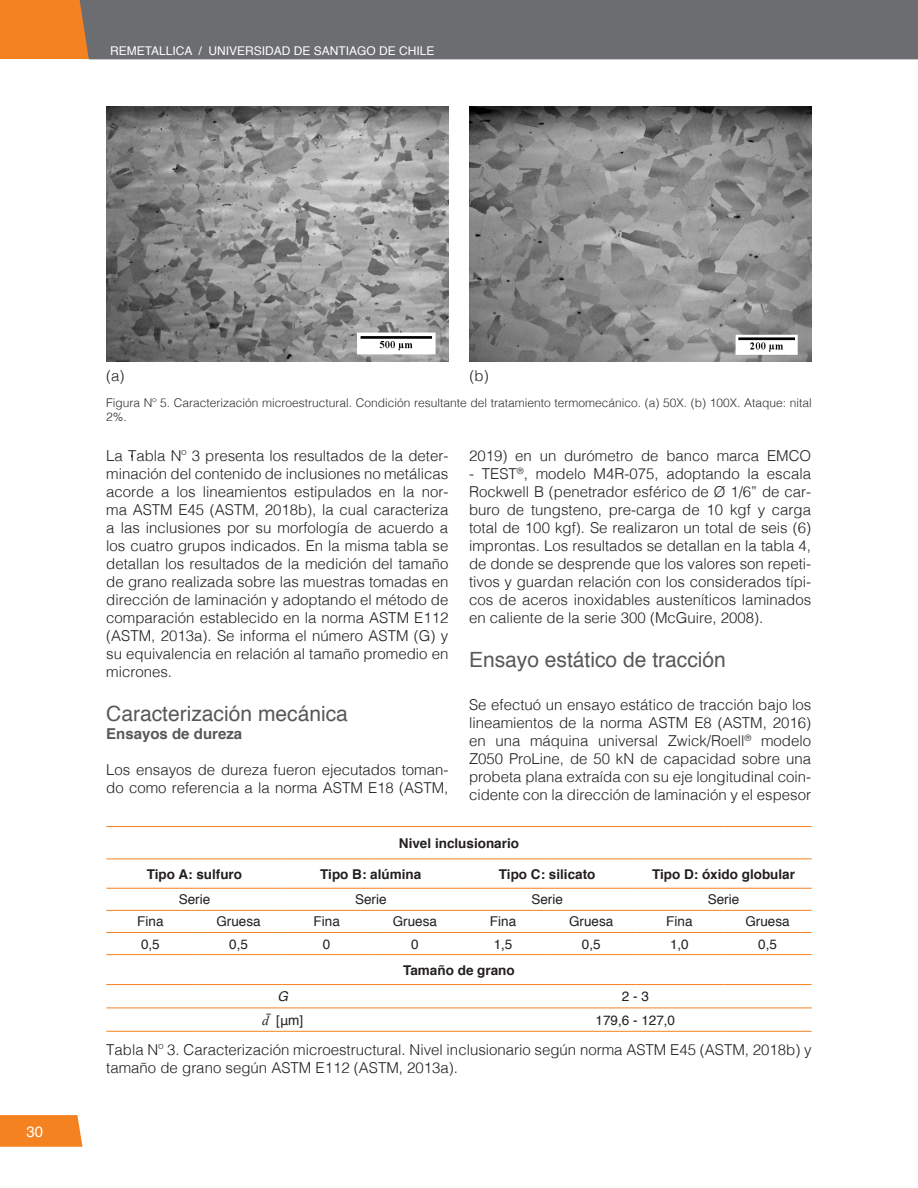
<style>
.page{position:relative;width:918px;height:1188px;background:#fff}
.page>*{position:absolute;margin:0;border:0;box-sizing:border-box;transform-origin:0 0}
.Subtitulo_Articulo{font:21px "Helvetica";color:#57585a}
.Contenidos{font:300 15px/18px "Helvetica";color:#231f20;text-align:justify}
.Contenidos-2{font:700 15px "Helvetica";color:#57585a}
.t1{font:15px "Helvetica";color:#fff}
.Titulos{font:13.5px "Helvetica";color:#231f20}
.Titulos-2{font:700 13.5px "Helvetica";color:#231f20}
.Titulos-3{font:italic 13.5px "Helvetica";color:#231f20}
.Pie_de_foto{font:300 12px/14.4px "Helvetica";color:#312f30}
.t2{font:12px "Helvetica";color:#fff}
.s1{font-family:"Times New Roman";font-style:italic}
</style>
<div class="page">
<div style="left:0;top:0;width:89px;height:59px;background:#f58220"></div>
<div style="left:79px;top:0;width:839px;height:59px;background:#6c6d70"></div>
<svg style="left:0;top:1115px;width:82px;height:32px;background:#f58627"></svg>
<hr style="left:106px;top:826px;width:88px;height:1px;background:#f58220">
<hr style="left:194px;top:826px;width:89px;height:1px;background:#f58220">
<hr style="left:283px;top:826px;width:88px;height:1px;background:#f58220">
<hr style="left:371px;top:826px;width:88px;height:1px;background:#f58220">
<hr style="left:459px;top:826px;width:88px;height:1px;background:#f58220">
<hr style="left:547px;top:826px;width:88px;height:1px;background:#f58220">
<hr style="left:635px;top:826px;width:89px;height:1px;background:#f58220">
<hr style="left:724px;top:826px;width:88px;height:1px;background:#f58220">
<hr style="left:106px;top:859px;width:88px;height:1px;background:#f58220">
<hr style="left:194px;top:859px;width:89px;height:1px;background:#f58220">
<hr style="left:283px;top:859px;width:88px;height:1px;background:#f58220">
<hr style="left:371px;top:859px;width:88px;height:1px;background:#f58220">
<hr style="left:459px;top:859px;width:88px;height:1px;background:#f58220">
<hr style="left:547px;top:859px;width:88px;height:1px;background:#f58220">
<hr style="left:635px;top:859px;width:89px;height:1px;background:#f58220">
<hr style="left:724px;top:859px;width:88px;height:1px;background:#f58220">
<hr style="left:106px;top:888px;width:88px;height:1px;background:#f58220">
<hr style="left:194px;top:888px;width:89px;height:1px;background:#f58220">
<hr style="left:283px;top:888px;width:88px;height:1px;background:#f58220">
<hr style="left:371px;top:888px;width:88px;height:1px;background:#f58220">
<hr style="left:459px;top:888px;width:88px;height:1px;background:#f58220">
<hr style="left:547px;top:888px;width:88px;height:1px;background:#f58220">
<hr style="left:635px;top:888px;width:89px;height:1px;background:#f58220">
<hr style="left:724px;top:888px;width:88px;height:1px;background:#f58220">
<hr style="left:106px;top:910px;width:88px;height:1px;background:#f58220">
<hr style="left:194px;top:910px;width:89px;height:1px;background:#f58220">
<hr style="left:283px;top:910px;width:88px;height:1px;background:#f58220">
<hr style="left:371px;top:910px;width:88px;height:1px;background:#f58220">
<hr style="left:459px;top:910px;width:88px;height:1px;background:#f58220">
<hr style="left:547px;top:910px;width:88px;height:1px;background:#f58220">
<hr style="left:635px;top:910px;width:89px;height:1px;background:#f58220">
<hr style="left:724px;top:910px;width:88px;height:1px;background:#f58220">
<hr style="left:106px;top:932px;width:88px;height:1px;background:#f58220">
<hr style="left:194px;top:932px;width:89px;height:1px;background:#f58220">
<hr style="left:283px;top:932px;width:88px;height:1px;background:#f58220">
<hr style="left:371px;top:932px;width:88px;height:1px;background:#f58220">
<hr style="left:459px;top:932px;width:88px;height:1px;background:#f58220">
<hr style="left:547px;top:932px;width:88px;height:1px;background:#f58220">
<hr style="left:635px;top:932px;width:89px;height:1px;background:#f58220">
<hr style="left:724px;top:932px;width:88px;height:1px;background:#f58220">
<hr style="left:106px;top:954px;width:88px;height:1px;background:#f58220">
<hr style="left:194px;top:954px;width:89px;height:1px;background:#f58220">
<hr style="left:283px;top:954px;width:88px;height:1px;background:#f58220">
<hr style="left:371px;top:954px;width:88px;height:1px;background:#f58220">
<hr style="left:459px;top:954px;width:88px;height:1px;background:#f58220">
<hr style="left:547px;top:954px;width:88px;height:1px;background:#f58220">
<hr style="left:635px;top:954px;width:89px;height:1px;background:#f58220">
<hr style="left:724px;top:954px;width:88px;height:1px;background:#f58220">
<hr style="left:106px;top:984px;width:88px;height:1px;background:#f58220">
<hr style="left:194px;top:984px;width:89px;height:1px;background:#f58220">
<hr style="left:283px;top:984px;width:88px;height:1px;background:#f58220">
<hr style="left:371px;top:984px;width:88px;height:1px;background:#f58220">
<hr style="left:459px;top:984px;width:88px;height:1px;background:#f58220">
<hr style="left:547px;top:984px;width:88px;height:1px;background:#f58220">
<hr style="left:635px;top:984px;width:89px;height:1px;background:#f58220">
<hr style="left:724px;top:984px;width:88px;height:1px;background:#f58220">
<hr style="left:106px;top:1008px;width:88px;height:1px;background:#f58220">
<hr style="left:194px;top:1008px;width:89px;height:1px;background:#f58220">
<hr style="left:283px;top:1008px;width:88px;height:1px;background:#f58220">
<hr style="left:371px;top:1008px;width:88px;height:1px;background:#f58220">
<hr style="left:459px;top:1008px;width:88px;height:1px;background:#f58220">
<hr style="left:547px;top:1008px;width:88px;height:1px;background:#f58220">
<hr style="left:635px;top:1008px;width:89px;height:1px;background:#f58220">
<hr style="left:724px;top:1008px;width:88px;height:1px;background:#f58220">
<hr style="left:106px;top:1031px;width:88px;height:1px;background:#f58220">
<hr style="left:194px;top:1031px;width:89px;height:1px;background:#f58220">
<hr style="left:283px;top:1031px;width:88px;height:1px;background:#f58220">
<hr style="left:371px;top:1031px;width:88px;height:1px;background:#f58220">
<hr style="left:459px;top:1031px;width:88px;height:1px;background:#f58220">
<hr style="left:547px;top:1031px;width:88px;height:1px;background:#f58220">
<hr style="left:635px;top:1031px;width:89px;height:1px;background:#f58220">
<hr style="left:724px;top:1031px;width:88px;height:1px;background:#f58220">
<img style="left:106px;top:106px;width:342px;height:256px">
<img style="left:470px;top:106px;width:341px;height:255px">
<p class="t2" style="left:110px;top:41px;width:326px">REMETALLICA / UNIVERSIDAD DE SANTIAGO DE CHILE</p>
<p class="t1" style="left:27px;top:1120px;width:18px">30</p>
<p class="Contenidos" style="left:106px;top:366px;width:20px">(a)</p>
<p class="Contenidos" style="left:470px;top:366px;width:21px">(b)</p>
<p class="Pie_de_foto" style="left:106px;top:395px;width:707px">Figura Nº 5. Caracterización microestructural. Condición resultante del tratamiento termomecánico. (a) 50X. (b) 100X. Ataque: nital<br>2%.</p>
<p class="Contenidos" style="left:106px;top:446px;width:344px">La Tabla Nº 3 presenta los resultados de la deter&shy;minación del contenido de inclusiones no metálicas acorde a los lineamientos estipulados en la nor&shy;ma ASTM E45 (ASTM, 2018b), la cual caracteriza a las inclusiones por su morfología de acuerdo a los cuatro grupos indicados. En la misma tabla se detallan los resultados de la medición del tamaño de grano realizada sobre las muestras tomadas en dirección de laminación y adoptando el método de comparación establecido en la norma ASTM E112 (ASTM, 2013a). Se informa el número ASTM (G) y su equivalencia en relación al tamaño promedio en micrones.</p>
<p class="Subtitulo_Articulo" style="left:106px;top:697px;width:243px">Caracterización mecánica</p>
<p class="Contenidos-2" style="left:106px;top:721px;width:137px">Ensayos de dureza</p>
<p class="Contenidos" style="left:106px;top:759px;width:344px">Los ensayos de dureza fueron ejecutados toman&shy;do como referencia a la norma ASTM E18 (ASTM,</p>
<p class="Contenidos" style="left:469px;top:446px;width:344px">2019) en un durómetro de banco marca EMCO</p>
<p class="Contenidos" style="left:469px;top:464px;width:344px">- TEST<sup>®</sup>, modelo M4R-075, adoptando la escala Rockwell B (penetrador esférico de Ø 1/6” de car&shy;buro de tungsteno, pre-carga de 10 kgf y carga total de 100 kgf). Se realizaron un total de seis (6) improntas. Los resultados se detallan en la tabla 4, de donde se desprende que los valores son repeti&shy;tivos y guardan relación con los considerados típi&shy;cos de aceros inoxidables austeníticos laminados en caliente de la serie 300 (McGuire, 2008).</p>
<p class="Subtitulo_Articulo" style="left:469px;top:643px;width:258px">Ensayo estático de tracción</p>
<p class="Contenidos" style="left:469px;top:694px;width:344px">Se efectuó un ensayo estático de tracción bajo los lineamientos de la norma ASTM E8 (ASTM, 2016) en una máquina universal Zwick/Roell<sup>®</sup> modelo Z050 ProLine, de 50 kN de capacidad sobre una probeta plana extraída con su eje longitudinal coin&shy;cidente con la dirección de laminación y el espesor</p>
<p class="Titulos-2" style="left:399px;top:832px;width:122px">Nivel inclusionario</p>
<p class="Titulos-2" style="left:147px;top:863px;width:97px">Tipo A: sulfuro</p>
<p class="Titulos-2" style="left:320px;top:863px;width:103px">Tipo B: alúmina</p>
<p class="Titulos-2" style="left:499px;top:863px;width:98px">Tipo C: silicato</p>
<p class="Titulos-2" style="left:652px;top:863px;width:145px">Tipo D: óxido globular</p>
<p class="Titulos" style="left:179px;top:889px;width:33px">Serie</p>
<p class="Titulos" style="left:355px;top:889px;width:33px">Serie</p>
<p class="Titulos" style="left:531px;top:889px;width:33px">Serie</p>
<p class="Titulos" style="left:708px;top:889px;width:33px">Serie</p>
<p class="Titulos" style="left:137px;top:911px;width:28px">Fina</p>
<p class="Titulos" style="left:216px;top:911px;width:46px">Gruesa</p>
<p class="Titulos" style="left:314px;top:911px;width:28px">Fina</p>
<p class="Titulos" style="left:393px;top:911px;width:46px">Gruesa</p>
<p class="Titulos" style="left:490px;top:911px;width:28px">Fina</p>
<p class="Titulos" style="left:569px;top:911px;width:46px">Gruesa</p>
<p class="Titulos" style="left:666px;top:911px;width:28px">Fina</p>
<p class="Titulos" style="left:745px;top:911px;width:46px">Gruesa</p>
<p class="Titulos" style="left:141px;top:933px;width:20px">0,5</p>
<p class="Titulos" style="left:229px;top:933px;width:20px">0,5</p>
<p class="Titulos" style="left:323px;top:933px;width:9px">0</p>
<p class="Titulos" style="left:411px;top:933px;width:9px">0</p>
<p class="Titulos" style="left:494px;top:933px;width:20px">1,5</p>
<p class="Titulos" style="left:582px;top:933px;width:20px">0,5</p>
<p class="Titulos" style="left:670px;top:933px;width:20px">1,0</p>
<p class="Titulos" style="left:758px;top:933px;width:20px">0,5</p>
<p class="Titulos-2" style="left:403px;top:959px;width:113px">Tamaño de grano</p>
<p class="Titulos-3" style="left:277px;top:986px;width:12px">G</p>
<p class="Titulos" style="left:622px;top:986px;width:29px">2 - 3</p>
<p class="Titulos" style="left:262px;top:1010px;width:43px"><span class="s1">d</span> ̅[μm]</p>
<p class="Titulos" style="left:596px;top:1010px;width:81px">179,6 - 127,0</p>
<p class="Contenidos" style="left:106px;top:1040px;width:707px">Tabla Nº 3. Caracterización microestructural. Nivel inclusionario según norma ASTM E45 (ASTM, 2018b) y tamaño de grano según ASTM E112 (ASTM, 2013a).</p>
</div>
